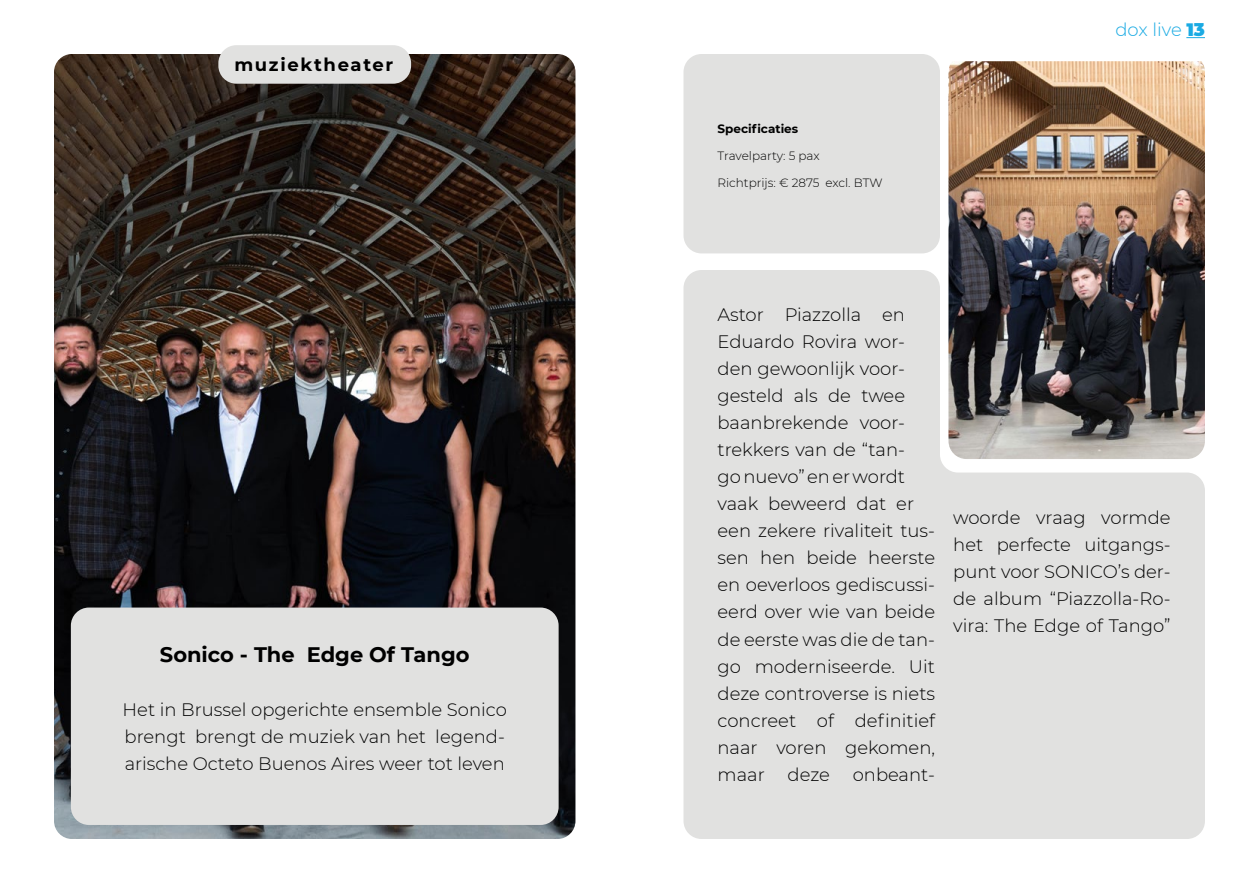
<style>
.page{position:relative;width:1259px;height:893px;background:#fff}
.page>*{position:absolute;margin:0;border:0;box-sizing:border-box;transform-origin:0 0}
.t1{font:700 21px "Montserrat";color:#000}
.t2{font:300 18px/27px "Montserrat";color:#000;text-align:justify}
.t3{font:700 18px "Montserrat";letter-spacing:.095em;color:#000}
.t4{font:300 18px "Montserrat";color:#1aaae3}
.t5{font:300 12px "Montserrat";color:#000}
.t6{font:700 12px "Montserrat";color:#000}
.s1{font-weight:900}
</style>
<div class="page">
<svg style="left:1186px;top:37px;width:19px;height:1px"></svg>
<img style="left:54px;top:54px;width:521px;height:785px">
<div style="left:71px;top:608px;width:487px;height:217px;background:#e1e1e0;border-radius:18px"></div>
<div style="left:218px;top:45px;width:193px;height:39px;background:#e1e1e0;border-radius:18px"></div>
<div style="left:683px;top:54px;width:257px;height:199px;background:#e1e1e0;border-radius:18px"></div>
<img style="left:948px;top:61px;width:257px;height:209px">
<svg style="left:683px;top:270px;width:522px;height:569px;background:#cac9c9"></svg>
<p class="t3" style="left:234px;top:52px;width:160px">muziektheater</p>
<p class="t1" style="left:160px;top:639px;width:311px">Sonico - The Edge Of Tango</p>
<p class="t2" style="left:123px;top:695px;width:386px">Het in Brussel opgerichte ensemble Sonico brengt brengt de muziek van het legend&shy;arische Octeto Buenos Aires weer tot leven</p>
<p class="t6" style="left:717px;top:120px;width:82px">Specificaties</p>
<p class="t5" style="left:717px;top:147px;width:104px">Travelparty: 5 pax</p>
<p class="t5" style="left:717px;top:174px;width:166px">Richtprijs: € 2875 excl. BTW</p>
<p class="t4" style="left:1115px;top:18px;width:91px">dox live <span class="s1">13</span></p>
<p class="t2" style="left:717px;top:301px;width:219px;text-align:left">Astor Piazzolla en<br>Eduardo Rovira wor&shy;den gewoonlijk voor&shy;gesteld als de twee baanbrekende voor&shy;trekkers van de “tan-<br>go nuevo” en er wordt vaak beweerd dat er een zekere rivaliteit tus&shy;sen hen beide heerste en oeverloos gediscussi&shy;eerd over wie van beide de eerste was die de tan&shy;go moderniseerde. Uit deze controverse is niets concreet of definitief naar voren gekomen, maar</p>
<p class="t2" style="left:787px;top:760px;width:44px">deze</p>
<p class="t2" style="left:852px;top:760px;width:84px">onbeant-</p>
<p class="t2" style="left:953px;top:503px;width:219px">woorde vraag vormde het perfecte uitgangs&shy;punt voor SONICO’s der&shy;de album “Piazzolla-Ro&shy;vira: The Edge of Tango”</p>
</div>
